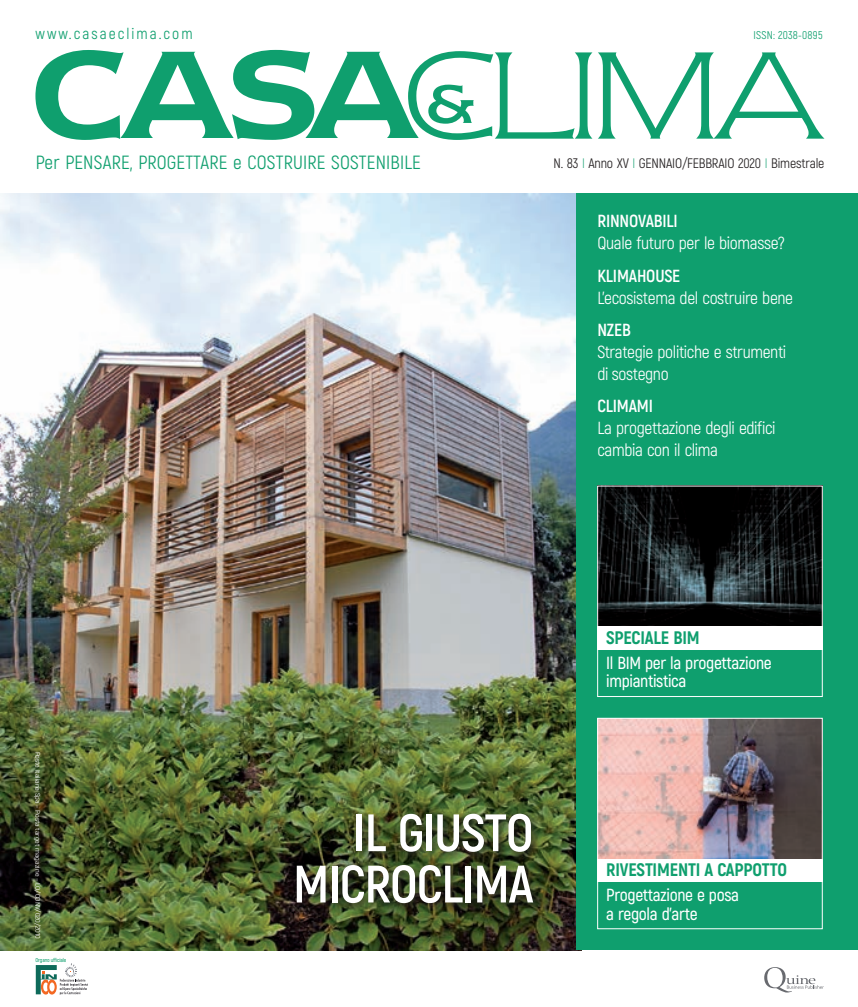
<style>
.page{position:relative;width:858px;height:1007px;background:#fff}
.page>*{position:absolute;margin:0;border:0;box-sizing:border-box;transform-origin:0 0}
.t1{font:700 52.5px/51.2px "Akrobat";letter-spacing:-.02em;color:#fff;text-align:right}
.t2{font:19.12px "Akrobat";letter-spacing:.01em;color:#0f9f6e}
.t3{font:800 18.12px "Akrobat";letter-spacing:-.01em;color:#0f9f6e}
.t4{font:17.5px/21.9px "Akrobat";letter-spacing:-.02em;color:#fff}
.t5{font:600 17.5px/18.8px "Akrobat";letter-spacing:-.02em;color:#fff}
.t6{font:700 17.5px "Akrobat";letter-spacing:-.01em;color:#fff}
.t7{font:15.5px "Akrobat";letter-spacing:.13em;color:#0f9f6e}
.t8{font:13.75px "Akrobat";letter-spacing:-.01em;color:#231f20}
.t9{font:11.25px "Akrobat";letter-spacing:.02em;color:#0f9f6e}
.t10{font:6.62px "Akrobat";letter-spacing:-.01em;color:#fff;scale:1.23 1}
.t11{font:600 5.62px "Akrobat";letter-spacing:-.03em;color:#0f9f6e}
.s1{font-weight:300;color:#0f9f6e}
</style>
<div class="page">
<svg style="left:598px;top:52px;width:226px;height:87px"></svg>
<svg style="left:35px;top:50px;width:557px;height:90px"></svg>
<div style="left:34px;top:963px;width:58px;height:35px;background:linear-gradient(to right,#fff,#fff)"></div>
<svg style="left:36px;top:963px;width:52px;height:31px"></svg>
<svg style="left:764px;top:967px;width:59px;height:25px"></svg>
<img style="left:0;top:193px;width:576px;height:757px">
<div style="left:576px;top:193px;width:281px;height:757px;background:#0f9f6e"></div>
<div style="left:597px;top:624px;width:225px;height:25px;background:#fff"></div>
<div style="left:597px;top:856px;width:225px;height:25px;background:#fff"></div>
<img style="left:599px;top:720px;width:221px;height:138px">
<img style="left:599px;top:487px;width:221px;height:138px">
<div style="left:597px;top:718px;width:225px;height:210px;border:1px solid #fff"></div>
<div style="left:597px;top:485px;width:225px;height:211px;border:1px solid #fff"></div>
<div style="left:292px;top:808px;width:249px;height:104px;background:#231f20;opacity:.75"></div>
<p class="t7" style="left:35px;top:24px;width:159px">www.casaeclima.com</p>
<p class="t2" style="left:36px;top:150px;width:386px">Per PENSARE, PROGETTARE e COSTRUIRE SOSTENIBILE</p>
<p class="t9" style="left:753px;top:28px;width:70px">ISSN: 2038-0895</p>
<p class="t8" style="left:553px;top:155px;width:272px">N. 83 <span class="s1">I</span> Anno XV <span class="s1">I</span> GENNAIO/FEBBRAIO 2020 <span class="s1">I</span> Bimestrale</p>
<p class="t6" style="left:597px;top:210px;width:82px">RINNOVABILI</p>
<p class="t4" style="left:597px;top:232px;width:189px">Quale futuro per le biomasse?</p>
<p class="t6" style="left:597px;top:265px;width:84px">KLIMAHOUSE</p>
<p class="t4" style="left:597px;top:286px;width:197px">L’ecosistema del costruire bene</p>
<p class="t6" style="left:597px;top:319px;width:35px">NZEB</p>
<p class="t4" style="left:597px;top:341px;width:190px">Strategie politiche e strumenti di sostegno</p>
<p class="t6" style="left:597px;top:395px;width:57px">CLIMAMI</p>
<p class="t4" style="left:597px;top:417px;width:179px">La progettazione degli edifici cambia con il clima</p>
<p class="t10" style="left:42px;top:751px;width:154px;rotate:90deg">Poste Italiane Spa – Posta target magazine – LO/CONV/020/2010</p>
<p class="t11" style="left:35px;top:956px;width:32px">Organo ufficiale</p>
<h1 class="t1" style="left:293px;top:806px;width:242px">IL GIUSTO<br>MICROCLIMA</h1>
<p class="t3" style="left:606px;top:625px;width:95px">SPECIALE BIM</p>
<p class="t5" style="left:606px;top:653px;width:167px">Il BIM per la progettazione impiantistica</p>
<p class="t3" style="left:606px;top:857px;width:182px">RIVESTIMENTI A CAPPOTTO</p>
<p class="t5" style="left:606px;top:885px;width:134px">Progettazione e posa a regola d’arte</p>
</div>
